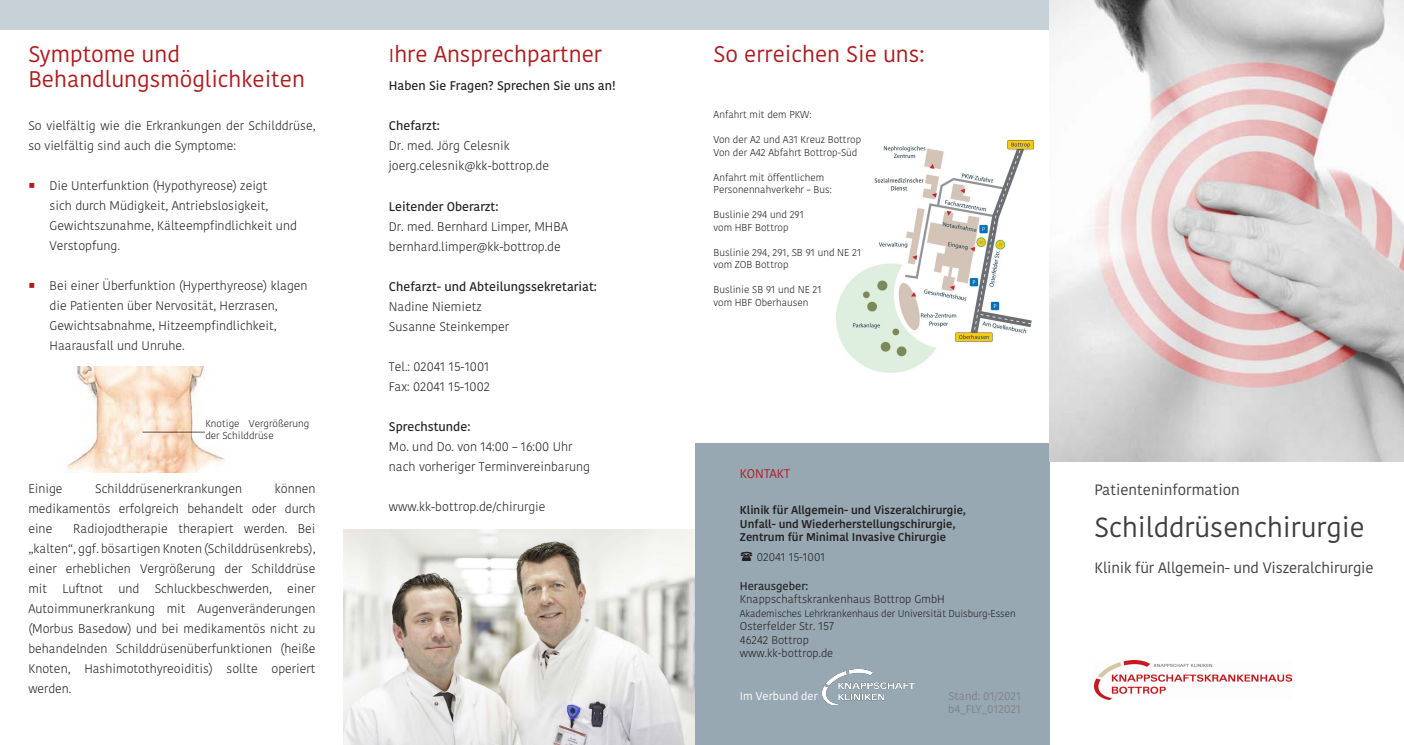
<style>
.page{position:relative;width:1404px;height:745px;background:#fff}
.page>*{position:absolute;margin:0;border:0;box-sizing:border-box;transform-origin:0 0}
.Titel_Ueberschrift_g{font:27.5px "Kohinoor";color:#3e3e3f}
.Header_Flyer_Rot{font:22.5px "Kohinoor";color:#ae1a1e}
.Titel_Ueberschrift_k{font:15px "Kohinoor";letter-spacing:-.01em;color:#3e3e3f}
.Fließtext{font:300 12.5px/20px "Kohinoor";color:#231f20}
.Fließtext-2{font:600 12.5px "Kohinoor";color:#231f20}
.Kontakt_Ueberschrift{font:12.5px "Kohinoor";color:#ae1a1e}
.t1{font:500 11.25px "Kohinoor";color:#231f20}
.t2{font:300 11.25px "Kohinoor";color:#231f20}
.t3{font:11.25px "Kohinoor";color:#808285}
.t4{font:600 11.25px "Kohinoor";color:#231f20}
.t5{font:11.25px "Kohinoor";color:#fff}
.Anfahrtsbeschreibung{font:300 10px/12.5px "Kohinoor";color:#231f20}
.Fließtext-3{font:300 10px/12px "Kohinoor";color:#231f20}
.s1{font-size:18.75px}
</style>
<div class="page">
<div style="left:694px;top:443px;width:355px;height:301px;background:#97a8b2"></div>
<img style="left:822px;top:669px;width:92px;height:34px">
<img style="left:1094px;top:660px;width:197px;height:39px">
<div style="left:0;top:0;width:1049px;height:30px;background:#c7d1d7"></div>
<img style="left:836px;top:140px;width:197px;height:232px">
<img style="left:344px;top:529px;width:350px;height:215px">
<img style="left:1049px;top:0;width:354px;height:461px">
<img style="left:66px;top:366px;width:159px;height:106px">
<div style="left:205px;top:419px;width:104px;height:25px;background:#fff"></div>
<p class="Header_Flyer_Rot" style="left:28px;top:40px;width:153px">Symptome und</p>
<p class="Header_Flyer_Rot" style="left:28px;top:65px;width:278px">Behandlungsmöglichkeiten</p>
<p class="Fließtext" style="left:28px;top:116px;width:289px">So vielfältig wie die Erkrankungen der Schilddrüse, so vielfältig sind auch die Symptome:</p>
<p class="Fließtext" style="left:50px;top:176px;width:249px">Die Unterfunktion (Hypothyreose) zeigt<br>sich durch Müdigkeit, Antriebslosigkeit, Gewichtszunahme, Kälteempfindlichkeit und Verstopfung.</p>
<p class="Fließtext" style="left:50px;top:276px;width:259px">Bei einer Überfunktion (Hyperthyreose) klagen die Patienten über Nervosität, Herzrasen, Gewichtsabnahme, Hitzeempfindlichkeit, Haarausfall und Unruhe.</p>
<p class="Fließtext-3" style="left:205px;top:417px;width:105px">Knotige Vergrößerung der Schilddrüse</p>
<p class="Fließtext" style="left:28px;top:478px;width:36px">Einige</p>
<p class="Fließtext" style="left:95px;top:478px;width:148px">Schilddrüsenerkrankungen</p>
<p class="Fließtext" style="left:28px;top:478px;width:289px;text-align:justify;text-indent:246px">können medikamentös erfolgreich behandelt oder durch eine</p>
<p class="Fließtext" style="left:28px;top:518px;width:289px;text-align:justify;text-indent:45px">Radiojodtherapie therapiert werden. Bei „kalten“, ggf. bösartigen Knoten (Schilddrüsenkrebs), einer erheblichen Vergrößerung der Schilddrüse mit Luftnot und Schluckbeschwerden, einer Autoimmunerkrankung mit Augenveränderungen (Morbus Basedow) und bei medikamentös nicht zu behandelnden Schilddrüsenüberfunktionen (heiße Knoten, Hashimotothyreoiditis) sollte operiert werden.</p>
<p class="Header_Flyer_Rot" style="left:389px;top:40px;width:214px"><span class="s1">I</span>hre Ansprechpartner</p>
<p class="Fließtext-2" style="left:389px;top:78px;width:228px">Haben Sie Fragen? Sprechen Sie uns an!</p>
<p class="Fließtext-2" style="left:389px;top:118px;width:52px">Chefarzt:</p>
<p class="Fließtext" style="left:389px;top:136px;width:122px">Dr. med. Jörg Celesnik</p>
<p class="Fließtext" style="left:389px;top:156px;width:162px">joerg.celesnik@kk-bottrop.de</p>
<p class="Fließtext-2" style="left:389px;top:198px;width:111px">Leitender Oberarzt:</p>
<p class="Fließtext" style="left:389px;top:216px;width:181px">Dr. med. Bernhard Limper, MHBA</p>
<p class="Fließtext" style="left:389px;top:236px;width:173px">bernhard.limper@kk-bottrop.de</p>
<p class="Fließtext-2" style="left:389px;top:278px;width:209px">Chefarzt- und Abteilungssekretariat:</p>
<p class="Fließtext" style="left:389px;top:296px;width:94px">Nadine Niemietz</p>
<p class="Fließtext" style="left:389px;top:316px;width:122px">Susanne Steinkemper</p>
<p class="Fließtext" style="left:389px;top:356px;width:102px">Tel.: 02041 15-1001</p>
<p class="Fließtext" style="left:389px;top:376px;width:102px">Fax: 02041 15-1002</p>
<p class="Fließtext-2" style="left:389px;top:418px;width:83px">Sprechstunde:</p>
<p class="Fließtext" style="left:389px;top:436px;width:185px">Mo. und Do. von 14:00 – 16:00 Uhr</p>
<p class="Fließtext" style="left:389px;top:456px;width:203px">nach vorheriger Terminvereinbarung</p>
<p class="Fließtext" style="left:389px;top:496px;width:158px">www.kk-bottrop.de/chirurgie</p>
<p class="Header_Flyer_Rot" style="left:713px;top:40px;width:212px">So erreichen Sie uns:</p>
<p class="Anfahrtsbeschreibung" style="left:713px;top:108px;width:99px">Anfahrt mit dem PKW:</p>
<p class="Anfahrtsbeschreibung" style="left:713px;top:133px;width:149px">Von der A2 und A31 Kreuz Bottrop</p>
<p class="Anfahrtsbeschreibung" style="left:713px;top:146px;width:145px">Von der A42 Abfahrt Bottrop-Süd</p>
<p class="Anfahrtsbeschreibung" style="left:713px;top:171px;width:112px">Anfahrt mit öffentlichem</p>
<p class="Anfahrtsbeschreibung" style="left:713px;top:183px;width:120px">Personennahverkehr – Bus:</p>
<p class="Anfahrtsbeschreibung" style="left:713px;top:208px;width:92px">Buslinie 294 und 291 vom HBF Bottrop</p>
<p class="Anfahrtsbeschreibung" style="left:713px;top:246px;width:149px">Buslinie 294, 291, SB 91 und NE 21 vom ZOB Bottrop</p>
<p class="Anfahrtsbeschreibung" style="left:713px;top:283px;width:109px">Buslinie SB 91 und NE 21</p>
<p class="Anfahrtsbeschreibung" style="left:713px;top:296px;width:96px">vom HBF Oberhausen</p>
<p class="Kontakt_Ueberschrift" style="left:739px;top:465px;width:52px">KONTAKT</p>
<p class="t1" style="left:739px;top:503px;width:228px">Klinik für Allgemein- und Viszeralchirurgie,</p>
<p class="t1" style="left:739px;top:516px;width:217px">Unfall- und Wiederherstellungschirurgie,</p>
<p class="t1" style="left:739px;top:530px;width:208px">Zentrum für Minimal Invasive Chirurgie</p>
<p class="t2" style="left:756px;top:550px;width:70px">02041 15-1001</p>
<p class="t4" style="left:739px;top:578px;width:70px">Herausgeber:</p>
<p class="t2" style="left:739px;top:592px;width:206px">Knappschaftskrankenhaus Bottrop GmbH</p>
<p class="Anfahrtsbeschreibung" style="left:739px;top:607px;width:277px">Akademisches Lehrkrankenhaus der Universität Duisburg-Essen</p>
<p class="t2" style="left:739px;top:619px;width:96px">Osterfelder Str. 157</p>
<p class="t2" style="left:739px;top:632px;width:70px">46242 Bottrop</p>
<p class="t2" style="left:739px;top:646px;width:95px">www.kk-bottrop.de</p>
<p class="t5" style="left:739px;top:688px;width:79px">Im Verbund der</p>
<p class="t3" style="left:948px;top:688px;width:74px">Stand: 01/2021</p>
<p class="t3" style="left:948px;top:701px;width:74px">b4_FLY_012021</p>
<p class="Titel_Ueberschrift_k" style="left:1094px;top:480px;width:147px">Patienteninformation</p>
<p class="Titel_Ueberschrift_g" style="left:1094px;top:509px;width:272px">Schilddrüsenchirurgie</p>
<p class="Titel_Ueberschrift_k" style="left:1094px;top:557px;width:280px">Klinik für Allgemein- und Viszeralchirurgie</p>
</div>
